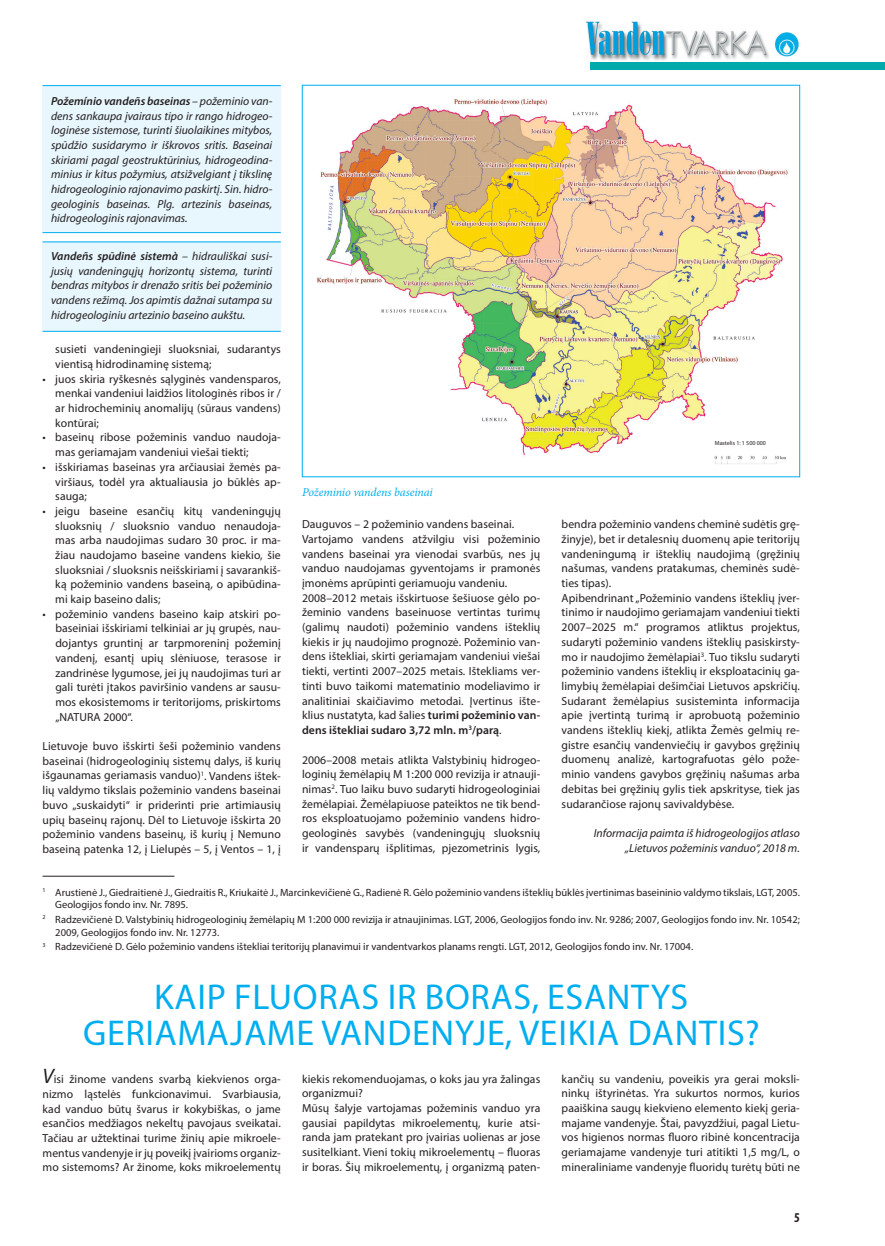
<style>
.page{position:relative;width:885px;height:1246px;background:#fff}
.page>*{position:absolute;margin:0;border:0;box-sizing:border-box;transform-origin:0 0}
.t1{font:36px "Myriad Pro";color:#00aeef}
.t2{font:700 condensed 13.5px "Myriad Pro";color:#231f20}
.t3{font:italic 12px "Minion Pro";letter-spacing:-.01em;color:#00aeef}
.t4{font:11.7px/14.7px "Myriad Pro";letter-spacing:.005em;color:#231f20;text-align:justify}
.t5{font:italic 11.7px/14.7px "Myriad Pro";color:#231f20;text-align:justify}
.t6{font:10.5px/12.6px "Myriad Pro";color:#231f20}
.t7{font:6px "Myriad Pro";color:#231f20}
.s1{font-weight:600}
.s2{font-style:italic;font-size:21px}
</style>
<div class="page">
<img style="left:586px;top:21px;width:213px;height:40px">
<div style="left:590px;top:62px;width:294px;height:7px;background:#0aa"></div>
<img style="left:317px;top:99px;width:471px;height:365px">
<div style="left:43px;top:85px;width:238px;height:148px;background:#e8f6fd"></div>
<hr style="left:43px;top:85px;width:238px;height:1px;background:#00aeef">
<hr style="left:43px;top:232px;width:238px;height:1px;background:#00aeef">
<div style="left:43px;top:242px;width:238px;height:90px;background:#e8f6fd"></div>
<hr style="left:43px;top:242px;width:238px;height:1px;background:#00aeef">
<hr style="left:43px;top:331px;width:238px;height:1px;background:#00aeef">
<hr style="left:43px;top:876px;width:131px;height:1px;background:#231f20">
<p class="t5" style="left:51px;top:93px;width:223px"><span class="s1">Požemínio vandeñs baseinas</span> – požeminio van&shy;dens sankaupa įvairaus tipo ir rango hidrogeo&shy;loginėse sistemose, turinti šiuolaikines mitybos, spūdžio susidarymo ir iškrovos sritis. Baseinai skiriami pagal geostruktūrinius, hidrogeodina&shy;minius ir kitus požymius, atsižvelgiant į tikslinę hidrogeologinio rajonavimo paskirtį. Sin. hidro&shy;geologinis baseinas. Plg. artezinis baseinas, hidrogeologinis rajonavimas.</p>
<p class="t5" style="left:51px;top:249px;width:223px"><span class="s1">Vandeñs spūdinė sistemà</span> – hidrauliškai susi&shy;jusių vandeningųjų horizontų sistema, turinti bendras mitybos ir drenažo sritis bei požeminio vandens režimą. Jos apimtis dažnai sutampa su hidrogeologiniu artezinio baseino aukštu.</p>
<p class="t4" style="left:55px;top:342px;width:227px">susieti vandeningieji sluoksniai, sudarantys vientisą hidrodinaminę sistemą;</p>
<p class="t4" style="left:55px;top:371px;width:227px;text-indent:-13px">• juos skiria ryškesnės sąlyginės vandensparos, menkai vandeniui laidžios litologinės ribos ir / ar hidrocheminių anomalijų (sūraus vandens) kontūrai;</p>
<p class="t4" style="left:55px;top:430px;width:227px;text-indent:-13px">• baseinų ribose požeminis vanduo naudoja&shy;mas geriamajam vandeniui viešai tiekti;</p>
<p class="t4" style="left:55px;top:459px;width:227px;text-indent:-13px">• išskiriamas baseinas yra arčiausiai žemės pa&shy;viršiaus, todėl yra aktualiausia jo būklės ap&shy;sauga;</p>
<p class="t4" style="left:55px;top:503px;width:227px;text-indent:-13px">• jeigu baseine esančių kitų vandeningųjų sluoksnių / sluoksnio vanduo nenaudoja&shy;mas arba naudojimas sudaro 30 proc. ir ma&shy;žiau naudojamo baseine vandens kiekio, šie sluoksniai / sluoksnis neišskiriami į savarankiš&shy;ką požeminio vandens baseiną, o apibūdina&shy;mi kaip baseino dalis;</p>
<p class="t4" style="left:55px;top:606px;width:227px;text-indent:-13px">• požeminio vandens baseino kaip atskiri po&shy;baseiniai išskiriami telkiniai ar jų grupės, nau&shy;dojantys gruntinį ar tarpmoreninį požeminį vandenį, esantį upių slėniuose, terasose ir zandrinėse lygumose, jei jų naudojimas turi ar gali turėti įtakos paviršinio vandens ar sausu&shy;mos ekosistemoms ir teritorijoms, priskirtoms „NATURA 2000“.</p>
<p class="t4" style="left:43px;top:739px;width:240px">Lietuvoje buvo išskirti šeši požeminio vandens baseinai (hidrogeologinių sistemų dalys, iš kurių išgaunamas geriamasis vanduo)<sup>1</sup>. Vandens ištek&shy;lių valdymo tikslais požeminio vandens baseinai buvo „suskaidyti“ ir priderinti prie artimiausių upių baseinų rajonų. Dėl to Lietuvoje išskirta 20 požeminio vandens baseinų, iš kurių į Nemuno baseiną patenka 12, į Lielupės – 5, į Ventos – 1, į</p>
<p class="t3" style="left:302px;top:484px;width:132px">Požeminio vandens baseinai</p>
<p class="t4" style="left:302px;top:517px;width:240px;text-align:left">Dauguvos – 2 požeminio vandens baseinai.<br>Vartojamo vandens atžvilgiu visi požeminio vandens baseinai yra vienodai svarbūs, nes jų vanduo naudojamas gyventojams ir pramonės įmonėms aprūpinti geriamuoju vandeniu.<br>2008–2012 metais išskirtuose šešiuose gėlo po&shy;žeminio vandens baseinuose vertintas turimų (galimų naudoti) požeminio vandens išteklių kiekis ir jų naudojimo prognozė. Požeminio van&shy;dens ištekliai, skirti geriamajam vandeniui viešai tiekti, vertinti 2007–2025 metais. Ištekliams ver&shy;tinti buvo taikomi matematinio modeliavimo ir analitiniai skaičiavimo metodai. Įvertinus ište&shy;klius nustatyta, kad šalies <span class="s1">turimi požeminio van&shy;dens ištekliai sudaro 3,72 mln. m</span><sup>3</sup><span class="s1">/parą</span>.</p>
<p class="t4" style="left:302px;top:752px;width:240px">2006–2008 metais atlikta Valstybinių hidrogeo&shy;loginių žemėlapių M 1:200 000 revizija ir atnauji&shy;nimas<sup>2</sup>. Tuo laiku buvo sudaryti hidrogeologiniai žemėlapiai. Žemėlapiuose pateiktos ne tik bend&shy;ros eksploatuojamo požeminio vandens hidro&shy;geologinės savybės (vandeningųjų sluoksnių ir vandensparų išplitimas, pjezometrinis lygis,</p>
<p class="t7" style="left:714px;top:440px;width:53px">Mastelis 1: 1 500 000</p>
<p class="t4" style="left:561px;top:517px;width:240px;text-align:left">bendra požeminio vandens cheminė sudėtis grę&shy;žinyje), bet ir detalesnių duomenų apie teritorijų vandeningumą ir išteklių naudojimą (gręžinių našumas, vandens pratakumas, cheminės sudė&shy;ties tipas).<br>Apibendrinant „Požeminio vandens išteklių įver&shy;tinimo ir naudojimo geriamajam vandeniui tiekti 2007–2025 m.“ programos atliktus projektus, sudaryti požeminio vandens išteklių pasiskirsty&shy;mo ir naudojimo žemėlapiai<sup>3</sup>. Tuo tikslu sudaryti požeminio vandens išteklių ir eksploatacinių ga&shy;limybių žemėlapiai dešimčiai Lietuvos apskričių.<br>Sudarant žemėlapius susisteminta informacija apie įvertintą turimą ir aprobuotą požeminio vandens išteklių kiekį, atlikta Žemės gelmių re&shy;gistre esančių vandenviečių ir gavybos gręžinių duomenų analizė, kartografuotas gėlo pože&shy;minio vandens gavybos gręžinių našumas arba debitas bei gręžinių gylis tiek apskrityse, tiek jas sudarančiose rajonų savivaldybėse.</p>
<p class="t5" style="left:593px;top:825px;width:207px;text-align:right">Informacija paimta iš hidrogeologijos atlaso „Lietuvos požeminis vanduo“, 2018 m.</p>
<p class="t6" style="left:55px;top:885px;width:746px;text-indent:-13px"><sup>1</sup> Arustienė J., Giedraitienė J., Giedraitis R., Kriukaitė J., Marcinkevičienė G., Radienė R. Gėlo požeminio vandens išteklių būklės įvertinimas baseininio valdymo tikslais, LGT, 2005.<br>Geologijos fondo inv. Nr. 7895.</p>
<p class="t6" style="left:55px;top:913px;width:746px;text-indent:-13px"><sup>2</sup> Radzevičienė D. Valstybinių hidrogeologinių žemėlapių M 1:200 000 revizija ir atnaujinimas. LGT, 2006, Geologijos fondo inv. Nr. 9286; 2007, Geologijos fondo inv. Nr. 10542;<br>2009, Geologijos fondo inv. Nr. 12773.</p>
<p class="t6" style="left:43px;top:940px;width:652px"><sup>3</sup> Radzevičienė D. Gėlo požeminio vandens ištekliai teritorijų planavimui ir vandentvarkos planams rengti. LGT, 2012, Geologijos fondo inv. Nr. 17004.</p>
<h1 class="t1" style="left:154px;top:975px;width:102px">Kaip fluoras</h1>
<h1 class="t1" style="left:387px;top:975px;width:59px">ir boras</h1>
<h1 class="t1" style="left:531px;top:975px;width:36px">, esantys</h1>
<h1 class="t1" style="left:83px;top:1011px;width:22px">geriamajame</h1>
<h1 class="t1" style="left:321px;top:1011px;width:22px">vandenyje</h1>
<h1 class="t1" style="left:505px;top:1011px;width:32px">, veikia</h1>
<h1 class="t1" style="left:627px;top:1011px;width:20px">dantis</h1>
<h1 class="t1" style="left:745px;top:1011px;width:16px">?</h1>
<p class="t4" style="left:43px;top:1072px;width:240px"><span class="s2">V</span>isi žinome vandens svarbą kiekvienos orga&shy;nizmo ląstelės funkcionavimui. Svarbiausia, kad vanduo būtų švarus ir kokybiškas, o jame esančios medžiagos nekeltų pavojaus sveikatai.<br>Tačiau ar užtektinai turime žinių apie mikroele&shy;mentus vandenyje ir jų poveikį įvairioms organiz&shy;mo sistemoms? Ar žinome, koks mikroelementų</p>
<p class="t4" style="left:302px;top:1071px;width:240px;text-align:left">kiekis rekomenduojamas, o koks jau yra žalingas organizmui?<br>Mūsų šalyje vartojamas požeminis vanduo yra gausiai papildytas mikroelementų, kurie atsi&shy;randa jam pratekant pro įvairias uolienas ar jose susitelkiant. Vieni tokių mikroelementų – fluoras ir boras. Šių mikroelementų, į organizmą paten-</p>
<p class="t4" style="left:561px;top:1071px;width:240px">kančių su vandeniu, poveikis yra gerai moksli&shy;ninkų ištyrinėtas. Yra sukurtos normos, kurios paaiškina saugų kiekvieno elemento kiekį geria&shy;majame vandenyje. Štai, pavyzdžiui, pagal Lietu&shy;vos higienos normas fluoro ribinė koncentracija geriamajame vandenyje turi atitikti 1,5 mg/L, o mineraliniame vandenyje fluoridų turėtų būti ne</p>
<p class="t2" style="left:794px;top:1209px;width:7px">5</p>
</div>
